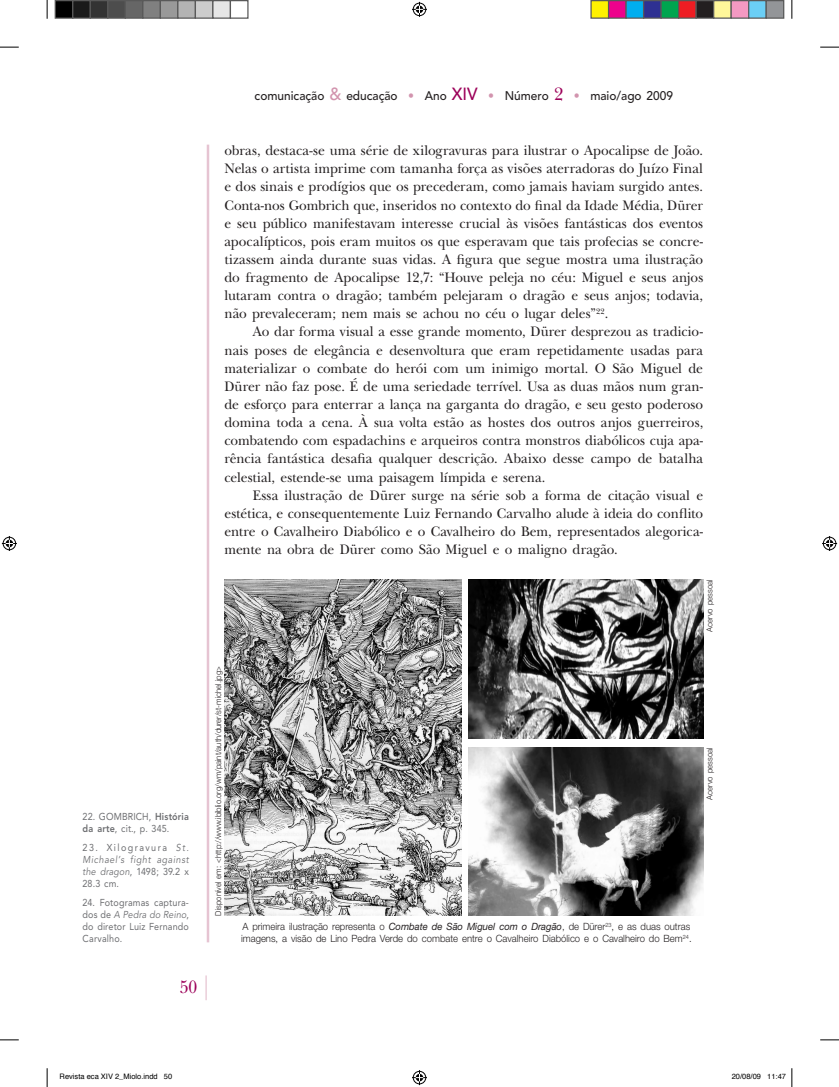
<style>
.page{position:relative;width:839px;height:1087px;background:#fff}
.page>*{position:absolute;margin:0;border:0;box-sizing:border-box;transform-origin:0 0}
.t1{font:18.75px "New Baskerville";color:#9c0159;scale:.9 1}
.t2{font:14.38px/18.1px "New Baskerville";color:#231f20;text-align:justify;scale:.95 1}
.t3{font:500 12.5px "Avenir";color:#231f20;scale:.95 1}
.t4{font:300 10px/12px "Helvetica Neue";color:#231f20;scale:.95 1}
.t5{font:10px/12px "Avenir";letter-spacing:.015em;color:#6c6d70;scale:.9 1}
.t6{font:italic 10px/12px "Avenir";letter-spacing:.065em;color:#6c6d70;text-align:justify;scale:.9 1}
.t7{font:300 8.12px "Helvetica Neue";color:#231f20;scale:.95 1}
.t8{font:7.5px "Helvetica";color:#000}
.s1{font-size:17.5px;color:#d294ae}
.s2{color:#d294ae}
.s3{font-size:17.5px;color:#9c0159}
.s4{font-family:"New Baskerville";font-weight:400;font-size:18.75px;color:#9c0159}
.s5{font-weight:800}
.s6{font-style:normal}
.s7{font-style:italic}
.s8{font-weight:400;font-style:italic}
</style>
<div class="page">
<hr style="left:207px;top:145px;width:2px;height:797px;background:#e6c4d2">
<hr style="left:205px;top:975px;width:2px;height:25px;background:#e6c4d2">
<img style="left:468px;top:747px;width:235px;height:168px">
<img style="left:468px;top:579px;width:235px;height:159px">
<img style="left:224px;top:579px;width:237px;height:336px">
<svg style="left:0;top:46px;width:19px;height:2px"></svg>
<svg style="left:820px;top:46px;width:18px;height:2px"></svg>
<svg style="left:0;top:1039px;width:19px;height:1px"></svg>
<svg style="left:820px;top:1039px;width:18px;height:1px"></svg>
<svg style="left:46px;top:0;width:2px;height:19px"></svg>
<svg style="left:46px;top:1068px;width:2px;height:18px"></svg>
<svg style="left:791px;top:0;width:1px;height:19px"></svg>
<svg style="left:412px;top:2px;width:15px;height:15px"></svg>
<svg style="left:412px;top:1070px;width:15px;height:14px"></svg>
<svg style="left:2px;top:536px;width:15px;height:15px"></svg>
<svg style="left:822px;top:536px;width:14px;height:15px"></svg>
<div style="left:55px;top:1px;width:18px;height:17px;background:#000"></div>
<div style="left:55px;top:0;width:18px;height:19px;border:1px solid #595959"></div>
<div style="left:73px;top:1px;width:17px;height:17px;background:#1a1a1a"></div>
<div style="left:72px;top:0;width:19px;height:19px;border:1px solid #595959"></div>
<div style="left:90px;top:1px;width:18px;height:17px;background:#333"></div>
<div style="left:90px;top:0;width:18px;height:19px;border:1px solid #595959"></div>
<div style="left:108px;top:1px;width:17px;height:17px;background:#4d4d4d"></div>
<div style="left:107px;top:0;width:19px;height:19px;border:1px solid #595959"></div>
<div style="left:125px;top:1px;width:18px;height:17px;background:#666"></div>
<div style="left:125px;top:0;width:18px;height:19px;border:1px solid #595959"></div>
<div style="left:143px;top:1px;width:17px;height:17px;background:#808080"></div>
<div style="left:142px;top:0;width:19px;height:19px;border:1px solid #595959"></div>
<div style="left:160px;top:1px;width:18px;height:17px;background:#999"></div>
<div style="left:160px;top:0;width:18px;height:19px;border:1px solid #595959"></div>
<div style="left:178px;top:1px;width:17px;height:17px;background:#b3b3b3"></div>
<div style="left:177px;top:0;width:19px;height:19px;border:1px solid #595959"></div>
<div style="left:195px;top:1px;width:18px;height:17px;background:#ccc"></div>
<div style="left:195px;top:0;width:18px;height:19px;border:1px solid #595959"></div>
<div style="left:213px;top:1px;width:17px;height:17px;background:#e6e6e6"></div>
<div style="left:212px;top:0;width:19px;height:19px;border:1px solid #595959"></div>
<div style="left:230px;top:0;width:18px;height:19px;border:1px solid #595959"></div>
<div style="left:591px;top:1px;width:17px;height:17px;background:#fff101"></div>
<div style="left:590px;top:0;width:19px;height:19px;border:1px solid #595959"></div>
<div style="left:608px;top:1px;width:18px;height:17px;background:#ed028c"></div>
<div style="left:607px;top:0;width:19px;height:19px;border:1px solid #595959"></div>
<div style="left:626px;top:1px;width:17px;height:17px;background:#00aeef"></div>
<div style="left:625px;top:0;width:19px;height:19px;border:1px solid #595959"></div>
<div style="left:643px;top:1px;width:18px;height:17px;background:#2e3092"></div>
<div style="left:642px;top:0;width:19px;height:19px;border:1px solid #595959"></div>
<div style="left:661px;top:1px;width:17px;height:17px;background:#00a54f"></div>
<div style="left:660px;top:0;width:19px;height:19px;border:1px solid #595959"></div>
<div style="left:678px;top:1px;width:18px;height:17px;background:#ee1d23"></div>
<div style="left:677px;top:0;width:19px;height:19px;border:1px solid #595959"></div>
<div style="left:696px;top:1px;width:17px;height:17px;background:#231f20"></div>
<div style="left:695px;top:0;width:19px;height:19px;border:1px solid #595959"></div>
<div style="left:713px;top:1px;width:18px;height:17px;background:#fff79a"></div>
<div style="left:712px;top:0;width:19px;height:19px;border:1px solid #595959"></div>
<div style="left:731px;top:1px;width:17px;height:17px;background:#f499c2"></div>
<div style="left:730px;top:0;width:19px;height:19px;border:1px solid #595959"></div>
<div style="left:748px;top:1px;width:18px;height:17px;background:#6bcff6"></div>
<div style="left:747px;top:0;width:19px;height:19px;border:1px solid #595959"></div>
<div style="left:766px;top:1px;width:17px;height:17px;background:#939598"></div>
<div style="left:765px;top:0;width:19px;height:19px;border:1px solid #595959"></div>
<svg style="left:791px;top:1068px;width:1px;height:18px"></svg>
<p class="t3" style="left:254px;top:89px;width:442px">comunicação <span class="s1">&amp;</span> educação <span class="s2">•</span> Ano <span class="s3">XIV</span> <span class="s2">•</span> Número <span class="s4">2</span> <span class="s2">•</span> maio/ago 2009</p>
<p class="t2" style="left:224px;top:141px;width:505px">obras, destaca-se uma série de xilogravuras para ilustrar o Apocalipse de João.<br>Nelas o artista imprime com tamanha força as visões aterradoras do Juízo Final e dos sinais e prodígios que os precederam, como jamais haviam surgido antes.<br>Conta-nos Gombrich que, inseridos no contexto do final da Idade Média, Dürer e seu público manifestavam interesse crucial às visões fantásticas dos eventos apocalípticos, pois eram muitos os que esperavam que tais profecias se concre&shy;tizassem ainda durante suas vidas. A figura que segue mostra uma ilustração do fragmento de Apocalipse 12,7: “Houve peleja no céu: Miguel e seus anjos lutaram contra o dragão; também pelejaram o dragão e seus anjos; todavia, não prevaleceram; nem mais se achou no céu o lugar deles”<sup>22</sup>.</p>
<p class="t2" style="left:224px;top:323px;width:505px;text-indent:28px">Ao dar forma visual a esse grande momento, Dürer desprezou as tradicio&shy;nais poses de elegância e desenvoltura que eram repetidamente usadas para materializar o combate do herói com um inimigo mortal. O São Miguel de Dürer não faz pose. É de uma seriedade terrível. Usa as duas mãos num gran&shy;de esforço para enterrar a lança na garganta do dragão, e seu gesto poderoso domina toda a cena. À sua volta estão as hostes dos outros anjos guerreiros, combatendo com espadachins e arqueiros contra monstros diabólicos cuja apa&shy;rência fantástica desafia qualquer descrição. Abaixo desse campo de batalha celestial, estende-se uma paisagem límpida e serena.</p>
<p class="t2" style="left:224px;top:486px;width:505px;text-indent:28px">Essa ilustração de Dürer surge na série sob a forma de citação visual e estética, e consequentemente Luiz Fernando Carvalho alude à ideia do conflito entre o Cavalheiro Diabólico e o Cavalheiro do Bem, representados alegorica&shy;mente na obra de Dürer como São Miguel e o maligno dragão.</p>
<p class="t5" style="left:83px;top:810px;width:120px">22. GOMBRICH, <span class="s5">História da arte</span>, cit., p. 345.</p>
<p class="t6" style="left:83px;top:842px;width:120px"><span class="s6">23. Xilogravura</span> St.<br>Michael’s fight against the dragon<span class="s6">, 1498; 39.2 x 28.3 cm.</span></p>
<p class="t5" style="left:83px;top:896px;width:120px;text-align:justify">24. Fotogramas captura&shy;dos de <span class="s7">A Pedra do Reino</span>, do diretor Luiz Fernando Carvalho.</p>
<h1 class="t1" style="left:180px;top:975px;width:21px">50</h1>
<p class="t7" style="left:213px;top:915px;width:264px;rotate:-90deg">Disponível em: &lt;http://www.ibiblio.org/wm/paint/auth/durer/st-michel.jpg&gt;</p>
<p class="t7" style="left:704px;top:631px;width:56px;rotate:-90deg">Acervo pessoal</p>
<p class="t7" style="left:704px;top:799px;width:56px;rotate:-90deg">Acervo pessoal</p>
<p class="t4" style="left:241px;top:920px;width:475px">A primeira ilustração representa o <span class="s8">Combate de São Miguel com o Dragão</span>, de Dürer<sup>23</sup>, e as duas outras imagens, a visão de Lino Pedra Verde do combate entre o Cavalheiro Diabólico e o Cavalheiro do Bem<sup>24</sup>.</p>
<p class="t8" style="left:60px;top:1070px;width:114px">Revista eca XIV 2_Miolo.indd 50</p>
<p class="t8" style="left:731px;top:1070px;width:56px">20/08/09 11:47</p>
</div>
